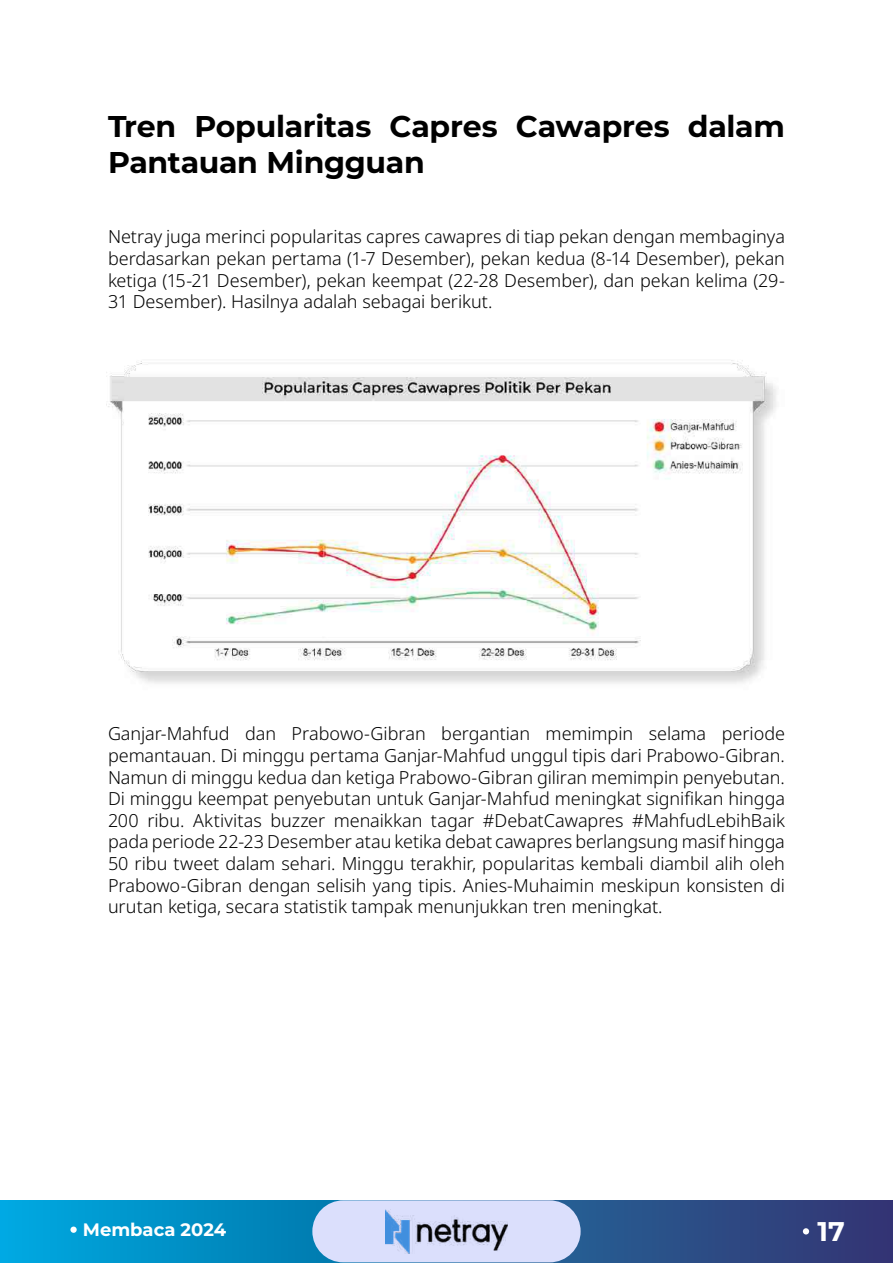
<style>
.page{position:relative;width:893px;height:1263px;background:#fff}
.page>*{position:absolute;margin:0;border:0;box-sizing:border-box;transform-origin:0 0}
.t1{font:700 30px/36px "Montserrat";letter-spacing:-.01em;color:#000}
.t2{font:700 27px "Montserrat";color:#fff}
.t3{font:300 18px/21.6px "Noto Sans";letter-spacing:-.005em;color:#000;text-align:justify}
.t4{font:700 18px "Montserrat";color:#fff}
</style>
<div class="page">
<svg style="left:1px;top:1200px;width:892px;height:63px;background:#166da5"></svg>
<div style="left:312px;top:1200px;width:269px;height:62px;background:#dbdffc;border-radius:31px"></div>
<svg style="left:70px;top:1226px;width:7px;height:7px"></svg>
<svg style="left:803px;top:1228px;width:6px;height:6px"></svg>
<img style="left:386px;top:1209px;width:121px;height:44px">
<img style="left:108px;top:360px;width:668px;height:324px">
<h1 class="t1" style="left:108px;top:108px;width:678px">Tren Popularitas Capres Cawapres dalam<br>Pantauan Mingguan</h1>
<p class="t3" style="left:108px;top:226px;width:678px">Netray juga merinci popularitas capres cawapres di tiap pekan dengan membaginya berdasarkan pekan pertama (1-7 Desember), pekan kedua (8-14 Desember), pekan ketiga (15-21 Desember), pekan keempat (22-28 Desember), dan pekan kelima (29- 31 Desember). Hasilnya adalah sebagai berikut.</p>
<p class="t3" style="left:108px;top:723px;width:678px">Ganjar-Mahfud dan Prabowo-Gibran bergantian memimpin selama periode pemantauan. Di minggu pertama Ganjar-Mahfud unggul tipis dari Prabowo-Gibran.<br>Namun di minggu kedua dan ketiga Prabowo-Gibran giliran memimpin penyebutan.<br>Di minggu keempat penyebutan untuk Ganjar-Mahfud meningkat signifikan hingga 200 ribu. Aktivitas buzzer menaikkan tagar #DebatCawapres #MahfudLebihBaik pada periode 22-23 Desember atau ketika debat cawapres berlangsung masif hingga 50 ribu tweet dalam sehari. Minggu terakhir, popularitas kembali diambil alih oleh Prabowo-Gibran dengan selisih yang tipis. Anies-Muhaimin meskipun konsisten di urutan ketiga, secara statistik tampak menunjukkan tren meningkat.</p>
<p class="t4" style="left:83px;top:1217px;width:145px">Membaca 2024</p>
<h2 class="t2" style="left:818px;top:1213px;width:29px">17</h2>
</div>
